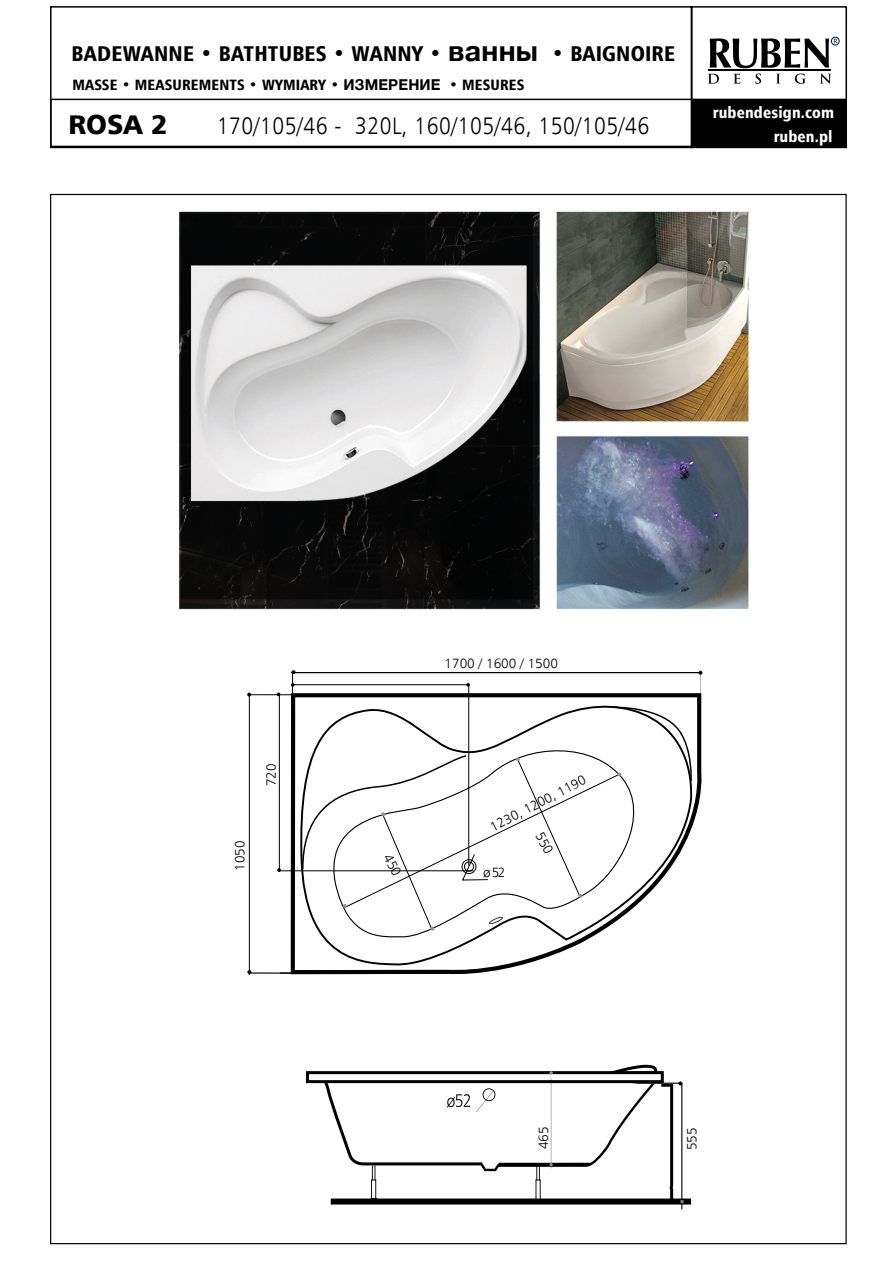
<style>
.page{position:relative;width:893px;height:1263px;background:#fff}
.page>*{position:absolute;margin:0;border:0;box-sizing:border-box;transform-origin:0 0}
.t1{font:27px "Humnst 777 Blk EU";color:#000}
.t2{font:24px "Humnst 777 Lt EU";letter-spacing:.025em;color:#000;scale:.88 1}
.t3{font:21.45px "Humnst 777 Blk Cn EU";letter-spacing:.01em;color:#000}
.t4{font:15.9px/23.5px "Humnst 777 Blk Cn EU";letter-spacing:.01em;color:#fff;text-align:right}
.t5{font:15px "Humnst 777 Blk Cn EU";letter-spacing:.01em;color:#000}
.t6{font:13.5px "Humnst 777 Lt EU";letter-spacing:-.005em;color:#000}
.s1{font-family:"Helvetica Neue";font-weight:700;font-size:28.5px}
.s2{font-family:"Helvetica Neue";font-weight:700}
</style>
<div class="page">
<div style="left:306px;top:1071px;width:358px;height:12px;background:#fff;border:3px solid #000"></div>
<svg style="left:289px;top:691px;width:232px;height:284px"></svg>
<svg style="left:297px;top:691px;width:288px;height:274px"></svg>
<svg style="left:323px;top:931px;width:279px;height:10px"></svg>
<hr style="left:292px;top:672px;width:408px;height:1px;background:#000">
<svg style="left:247px;top:693px;width:4px;height:4px"></svg>
<hr style="left:250px;top:973px;width:56px;height:1px;background:#000">
<svg style="left:247px;top:970px;width:4px;height:4px"></svg>
<svg style="left:277px;top:692px;width:3px;height:4px"></svg>
<svg style="left:277px;top:868px;width:4px;height:4px"></svg>
<svg style="left:291px;top:683px;width:4px;height:4px"></svg>
<svg style="left:316px;top:1064px;width:368px;height:145px"></svg>
<hr style="left:708px;top:70px;width:123px;height:1px;background:#000">
<svg style="left:708px;top:74px;width:11px;height:10px"></svg>
<svg style="left:733px;top:74px;width:7px;height:10px"></svg>
<svg style="left:755px;top:74px;width:6px;height:10px"></svg>
<svg style="left:776px;top:74px;width:4px;height:10px"></svg>
<svg style="left:795px;top:74px;width:11px;height:10px"></svg>
<svg style="left:820px;top:74px;width:11px;height:10px"></svg>
<svg style="left:710px;top:38px;width:127px;height:30px"></svg>
<div style="left:831px;top:37px;width:9px;height:9px;border:1px solid #001c58;border-radius:50%"></div>
<div style="left:691px;top:6px;width:156px;height:142px;border:2px solid #000"></div>
<div style="left:50px;top:6px;width:642px;height:142px;border:2px solid #000"></div>
<div style="left:693px;top:100px;width:153px;height:46px;background:#000"></div>
<div style="left:50px;top:99px;width:796px;height:48px;border:2px solid #000"></div>
<img style="left:179px;top:211px;width:570px;height:399px">
<svg style="left:301px;top:671px;width:401px;height:260px"></svg>
<h3 class="t3" style="left:72px;top:39px;width:605px">BADEWANNE • BATHTUBES • WANNY • <span class="s1">ванны</span> • BAIGNOIRE</h3>
<p class="t5" style="left:73px;top:75px;width:453px">MASSE • MEASUREMENTS • WYMIARY • <span class="s2">ИЗМЕРЕНИЕ</span> • MESURES</p>
<h1 class="t1" style="left:68px;top:107px;width:101px">ROSA 2</h1>
<h2 class="t2" style="left:217px;top:111px;width:493px">170/105/46 - 320L, 160/105/46, 150/105/46</h2>
<p class="t4" style="left:713px;top:101px;width:123px">rubendesign.com ruben.pl</p>
<p class="t6" style="left:263px;top:786px;width:24px;rotate:-90deg">720</p>
<p class="t6" style="left:232px;top:871px;width:32px;rotate:-90deg">1050</p>
<p class="t6" style="left:445px;top:655px;width:115px">1700 / 1600 / 1500</p>
<p class="t6" style="left:487px;top:820px;width:107px;rotate:-27deg">1230, 1200, 1190</p>
<p class="t6" style="left:483px;top:864px;width:24px">ø 52</p>
<p class="t6" style="left:535px;top:1149px;width:24px;rotate:-90deg">465</p>
<p class="t6" style="left:683px;top:1150px;width:24px;rotate:-90deg">555</p>
</div>
